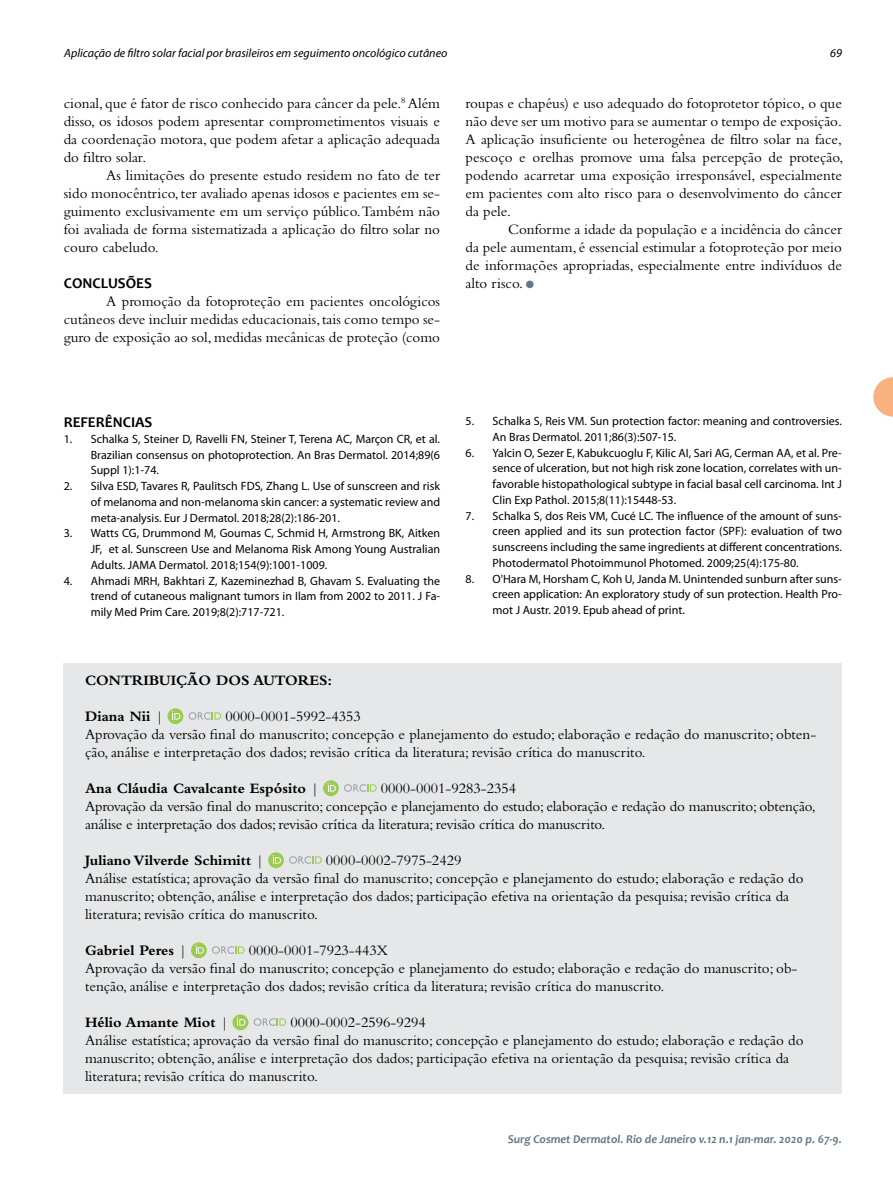
<style>
.page{position:relative;width:893px;height:1191px;background:#fff}
.page>*{position:absolute;margin:0;border:0;box-sizing:border-box;transform-origin:0 0}
.t1{font:15px/18px "Bembo Std";color:#000;text-align:justify}
.t2{font:700 15px "Bembo";color:#000}
.t3{font:700 15px "Candara";color:#000}
.t4{font:12px/15.8px "Myriad Pro";color:#000;text-align:justify}
.t5{font:italic 12px "Myriad Pro";color:#000}
.t6{font:italic 700 12px "Candara";color:#647883}
.s1{color:#647883}
.s2{font-family:"Bembo Std";font-weight:400}
</style>
<div class="page">
<svg style="left:873px;top:377px;width:20px;height:39px"></svg>
<div style="left:64px;top:663px;width:778px;height:430px;background:#e6e7e8"></div>
<svg style="left:167px;top:708px;width:16px;height:16px"></svg>
<svg style="left:189px;top:712px;width:32px;height:7px"></svg>
<svg style="left:172px;top:711px;width:8px;height:8px"></svg>
<svg style="left:323px;top:780px;width:16px;height:16px"></svg>
<svg style="left:344px;top:784px;width:33px;height:7px"></svg>
<svg style="left:327px;top:783px;width:9px;height:8px"></svg>
<svg style="left:268px;top:852px;width:16px;height:16px"></svg>
<svg style="left:289px;top:856px;width:33px;height:7px"></svg>
<svg style="left:273px;top:855px;width:8px;height:8px"></svg>
<svg style="left:191px;top:942px;width:16px;height:16px"></svg>
<svg style="left:212px;top:946px;width:33px;height:7px"></svg>
<svg style="left:195px;top:945px;width:9px;height:8px"></svg>
<svg style="left:233px;top:1014px;width:15px;height:16px"></svg>
<svg style="left:254px;top:1018px;width:32px;height:7px"></svg>
<svg style="left:237px;top:1017px;width:8px;height:8px"></svg>
<p class="t5" style="left:64px;top:46px;width:385px">Aplicação de filtro solar facial por brasileiros em seguimento oncológico cutâneo</p>
<p class="t5" style="left:830px;top:46px;width:13px">69</p>
<p class="t1" style="left:64px;top:94px;width:378px">cional, que é fator de risco conhecido para câncer da pele.<sup>8</sup> Além disso, os idosos podem apresentar comprometimentos visuais e da coordenação motora, que podem afetar a aplicação adequada do filtro solar.</p>
<p class="t1" style="left:64px;top:166px;width:378px;text-indent:43px">As limitações do presente estudo residem no fato de ter sido monocêntrico, ter avaliado apenas idosos e pacientes em se&shy;guimento exclusivamente em um serviço público. Também não foi avaliada de forma sistematizada a aplicação do filtro solar no couro cabeludo.</p>
<p class="t3" style="left:64px;top:274px;width:90px">CONCLUSÕES</p>
<p class="t1" style="left:64px;top:292px;width:378px;text-indent:43px">A promoção da fotoproteção em pacientes oncológicos cutâneos deve incluir medidas educacionais, tais como tempo se&shy;guro de exposição ao sol, medidas mecânicas de proteção (como</p>
<p class="t1" style="left:466px;top:94px;width:379px">roupas e chapéus) e uso adequado do fotoprotetor tópico, o que não deve ser um motivo para se aumentar o tempo de exposição.<br>A aplicação insuficiente ou heterogênea de filtro solar na face, pescoço e orelhas promove uma falsa percepção de proteção, podendo acarretar uma exposição irresponsável, especialmente em pacientes com alto risco para o desenvolvimento do câncer da pele.</p>
<p class="t1" style="left:466px;top:220px;width:378px;text-indent:43px">Conforme a idade da população e a incidência do câncer da pele aumentam, é essencial estimular a fotoproteção por meio de informações apropriadas, especialmente entre indivíduos de alto risco. <span class="s1">●</span></p>
<p class="t3" style="left:64px;top:413px;width:90px">REFERÊNCIAS</p>
<p class="t4" style="left:91px;top:431px;width:351px;text-indent:-27px">1. Schalka S, Steiner D, Ravelli FN, Steiner T, Terena AC, Marçon CR, et al.<br>Brazilian consensus on photoprotection. An Bras Dermatol. 2014;89(6<br>Suppl 1):1-74.</p>
<p class="t4" style="left:91px;top:478px;width:351px;text-indent:-27px">2. Silva ESD, Tavares R, Paulitsch FDS, Zhang L. Use of sunscreen and risk of melanoma and non-melanoma skin cancer: a systematic review and meta-analysis. Eur J Dermatol. 2018;28(2):186-201.</p>
<p class="t4" style="left:91px;top:525px;width:351px;text-indent:-27px">3. Watts CG, Drummond M, Goumas C, Schmid H, Armstrong BK, Aitken JF, et al. Sunscreen Use and Melanoma Risk Among Young Australian Adults. JAMA Dermatol. 2018;154(9):1001-1009.</p>
<p class="t4" style="left:91px;top:573px;width:351px;text-indent:-27px">4. Ahmadi MRH, Bakhtari Z, Kazeminezhad B, Ghavam S. Evaluating the trend of cutaneous malignant tumors in Ilam from 2002 to 2011. J Fa&shy;mily Med Prim Care. 2019;8(2):717-721.</p>
<p class="t4" style="left:493px;top:413px;width:351px;text-indent:-27px">5. Schalka S, Reis VM. Sun protection factor: meaning and controversies.<br>An Bras Dermatol. 2011;86(3):507-15.</p>
<p class="t4" style="left:493px;top:445px;width:351px;text-indent:-27px">6. Yalcin O, Sezer E, Kabukcuoglu F, Kilic AI, Sari AG, Cerman AA, et al. Pre&shy;sence of ulceration, but not high risk zone location, correlates with un&shy;favorable histopathological subtype in facial basal cell carcinoma. Int J Clin Exp Pathol. 2015;8(11):15448-53.</p>
<p class="t4" style="left:493px;top:508px;width:351px;text-indent:-27px">7. Schalka S, dos Reis VM, Cucé LC. The influence of the amount of suns&shy;creen applied and its sun protection factor (SPF): evaluation of two sunscreens including the same ingredients at different concentrations.<br>Photodermatol Photoimmunol Photomed. 2009;25(4):175-80.</p>
<p class="t4" style="left:493px;top:571px;width:351px;text-indent:-27px">8. O'Hara M, Horsham C, Koh U, Janda M. Unintended sunburn after suns&shy;creen application: An exploratory study of sun protection. Health Pro&shy;mot J Austr. 2019. Epub ahead of print.</p>
<p class="t2" style="left:85px;top:672px;width:249px">CONTRIBUIÇÃO DOS AUTORES:</p>
<p class="t2" style="left:85px;top:708px;width:80px">Diana Nii <span class="s2">|</span></p>
<p class="t1" style="left:85px;top:707px;width:733px;text-align:left;text-indent:140px">0000-0001-5992-4353<br>Aprovação da versão final do manuscrito; concepção e planejamento do estudo; elaboração e redação do manuscrito; obten&shy;ção, análise e interpretação dos dados; revisão crítica da literatura; revisão crítica do manuscrito.</p>
<p class="t2" style="left:85px;top:780px;width:235px">Ana Cláudia Cavalcante Espósito <span class="s2">|</span></p>
<p class="t1" style="left:85px;top:779px;width:732px;text-align:left;text-indent:296px">0000-0001-9283-2354<br>Aprovação da versão final do manuscrito; concepção e planejamento do estudo; elaboração e redação do manuscrito; obtenção, análise e interpretação dos dados; revisão crítica da literatura; revisão crítica do manuscrito.</p>
<p class="t2" style="left:85px;top:852px;width:180px">Juliano Vilverde Schimitt <span class="s2">|</span></p>
<p class="t1" style="left:85px;top:851px;width:720px;text-align:left;text-indent:241px">0000-0002-7975-2429<br>Análise estatística; aprovação da versão final do manuscrito; concepção e planejamento do estudo; elaboração e redação do manuscrito; obtenção, análise e interpretação dos dados; participação efetiva na orientação da pesquisa; revisão crítica da literatura; revisão crítica do manuscrito.</p>
<p class="t2" style="left:85px;top:942px;width:103px">Gabriel Peres <span class="s2">|</span></p>
<p class="t1" style="left:85px;top:941px;width:714px;text-align:left;text-indent:164px">0000-0001-7923-443X<br>Aprovação da versão final do manuscrito; concepção e planejamento do estudo; elaboração e redação do manuscrito; ob&shy;tenção, análise e interpretação dos dados; revisão crítica da literatura; revisão crítica do manuscrito.</p>
<p class="t2" style="left:85px;top:1014px;width:145px">Hélio Amante Miot <span class="s2">|</span></p>
<p class="t1" style="left:85px;top:1013px;width:720px;text-align:left;text-indent:205px">0000-0002-2596-9294<br>Análise estatística; aprovação da versão final do manuscrito; concepção e planejamento do estudo; elaboração e redação do manuscrito; obtenção, análise e interpretação dos dados; participação efetiva na orientação da pesquisa; revisão crítica da literatura; revisão crítica do manuscrito.</p>
<p class="t6" style="left:508px;top:1131px;width:336px">Surg Cosmet Dermatol. Rio de Janeiro v.12 n.1 jan-mar. 2020 p. 67-9.</p>
</div>
